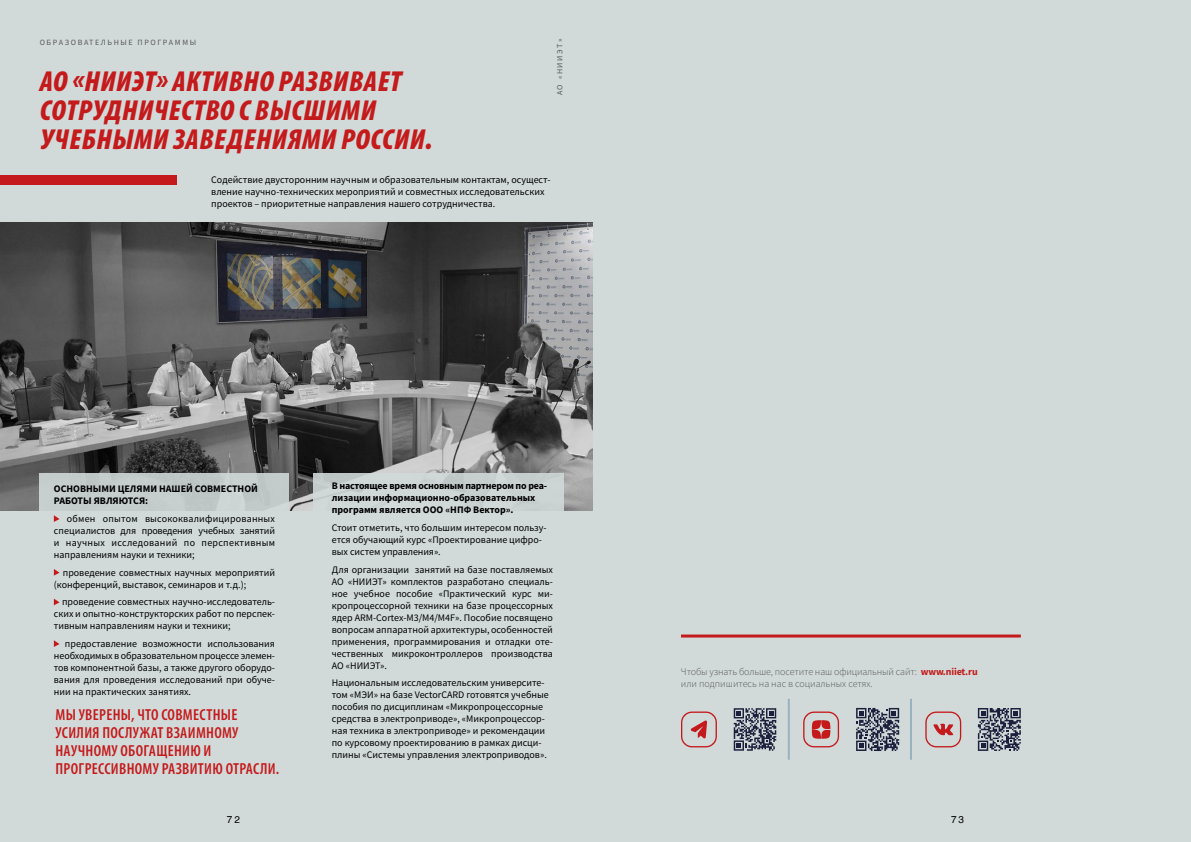
<style>
.page{position:relative;width:1191px;height:842px;background:#d1dad9}
.page>*{position:absolute;margin:0;border:0;box-sizing:border-box;transform-origin:0 0}
.t1{font:italic 900 condensed 29px/29px "Myriad Pro";letter-spacing:.02em;color:#c51a1b}
.t2{font:600 condensed 16px/18px "Myriad Pro";letter-spacing:.02em;color:#c51a1b}
.t3{font:10px/12px "Source Sans Pro";color:#000}
.t4{font:700 10px/12px "Source Sans Pro";color:#000}
.t5{font:300 10px "Source Sans Pro";letter-spacing:-.01em;color:#575756}
.t6{font:10px "Helvetica";color:#000}
.t7{font:8px "Source Sans Pro";letter-spacing:.2em;color:#575756}
.s1{font-weight:700;color:#c51a1b}
</style>
<div class="page">
<img style="left:0;top:223px;width:592px;height:287px">
<div style="left:0;top:175px;width:176px;height:10px;background:#c51a1b"></div>
<div style="left:40px;top:473px;width:249px;height:251px;background:#d1dad9"></div>
<svg style="left:54px;top:515px;width:6px;height:7px"></svg>
<svg style="left:54px;top:569px;width:6px;height:7px"></svg>
<svg style="left:54px;top:599px;width:6px;height:6px"></svg>
<svg style="left:54px;top:640px;width:6px;height:7px"></svg>
<div style="left:313px;top:473px;width:251px;height:251px;background:#d1dad9"></div>
<hr style="left:681px;top:634px;width:339px;height:3px;background:#c51a1b">
<svg style="left:803px;top:711px;width:36px;height:36px"></svg>
<svg style="left:681px;top:711px;width:36px;height:36px"></svg>
<svg style="left:925px;top:711px;width:36px;height:36px"></svg>
<hr style="left:788px;top:699px;width:2px;height:61px;background:#98b2bf">
<hr style="left:910px;top:699px;width:2px;height:61px;background:#98b2bf">
<svg style="left:733px;top:708px;width:43px;height:43px"></svg>
<svg style="left:856px;top:708px;width:43px;height:43px"></svg>
<svg style="left:978px;top:708px;width:42px;height:43px"></svg>
<p class="t7" style="left:40px;top:37px;width:158px">ОБРАЗОВАТЕЛЬНЫЕ ПРОГРАММЫ</p>
<p class="t7" style="left:555px;top:95px;width:58px;rotate:-90deg">АО «НИИЭТ»</p>
<p class="t1" style="left:40px;top:68px;width:394px">АО «НИИЭТ» АКТИВНО РАЗВИВАЕТ<br>СОТРУДНИЧЕСТВО С ВЫСШИМИ<br>УЧЕБНЫМИ ЗАВЕДЕНИЯМИ РОССИИ.</p>
<p class="t3" style="left:211px;top:173px;width:341px">Содействие двусторонним научным и образовательным контактам, осущест&shy;вление научно-технических мероприятий и совместных исследовательских проектов – приоритетные направления нашего сотрудничества.</p>
<p class="t4" style="left:54px;top:483px;width:206px">ОСНОВНЫМИ ЦЕЛЯМИ НАШЕЙ СОВМЕСТНОЙ<br>РАБОТЫ ЯВЛЯЮТСЯ:</p>
<p class="t3" style="left:54px;top:513px;width:223px;text-align:justify;text-indent:13px">обмен опытом высококвалифицированных специалистов для проведения учебных занятий и научных исследований по перспективным направлениям науки и техники;</p>
<p class="t3" style="left:54px;top:566px;width:223px;text-indent:9px">проведение совместных научных мероприятий (конференций, выставок, семинаров и т.д.);</p>
<p class="t3" style="left:54px;top:596px;width:223px;text-align:justify;text-indent:8px">проведение совместных научно-исследователь&shy;ских и опытно-конструкторских работ по перспек&shy;тивным направлениям науки и техники;</p>
<p class="t3" style="left:54px;top:638px;width:223px;text-align:justify;text-indent:11px">предоставление возможности использования необходимых в образовательном процессе элемен&shy;тов компонентной базы, а также другого оборудо&shy;вания для проведения исследований при обуче&shy;нии на практических занятиях.</p>
<p class="t2" style="left:55px;top:706px;width:225px">МЫ УВЕРЕНЫ, ЧТО СОВМЕСТНЫЕ<br>УСИЛИЯ ПОСЛУЖАТ ВЗАИМНОМУ<br>НАУЧНОМУ ОБОГАЩЕНИЮ И<br>ПРОГРЕССИВНОМУ РАЗВИТИЮ ОТРАСЛИ.</p>
<p class="t4" style="left:332px;top:480px;width:217px">В настоящее время основным партнером по реа&shy;лизации информационно-образовательных программ является ООО «НПФ Вектор».</p>
<p class="t3" style="left:332px;top:522px;width:216px">Стоит отметить, что большим интересом пользу&shy;ется обучающий курс «Проектирование цифро&shy;вых систем управления».</p>
<p class="t3" style="left:332px;top:563px;width:223px;text-align:justify">Для организации занятий на базе поставляемых АО «НИИЭТ» комплектов разработано специаль&shy;ное учебное пособие «Практический курс ми&shy;кропроцессорной техники на базе процессорных ядер ARM-Cortex-M3/M4/M4F». Пособие посвящено вопросам аппаратной архитектуры, особенностей применения, программирования и отладки оте&shy;чественных микроконтроллеров производства АО «НИИЭТ».</p>
<p class="t3" style="left:332px;top:677px;width:218px">Национальным исследовательским университе&shy;том «МЭИ» на базе VectorCARD готовятся учебные пособия по дисциплинам «Микропроцессорные средства в электроприводе», «Микропроцессор&shy;ная техника в электроприводе» и рекомендации по курсовому проектированию в рамках дисци&shy;плины «Системы управления электроприводов».</p>
<p class="t5" style="left:681px;top:666px;width:298px">Чтобы узнать больше, посетите наш официальный сайт: <span class="s1">www.niiet.ru</span></p>
<p class="t5" style="left:681px;top:678px;width:193px">или подпишитесь на нас в социальных сетях.</p>
<p class="t6" style="left:227px;top:812px;width:15px">72</p>
<p class="t6" style="left:951px;top:812px;width:15px">73</p>
</div>
